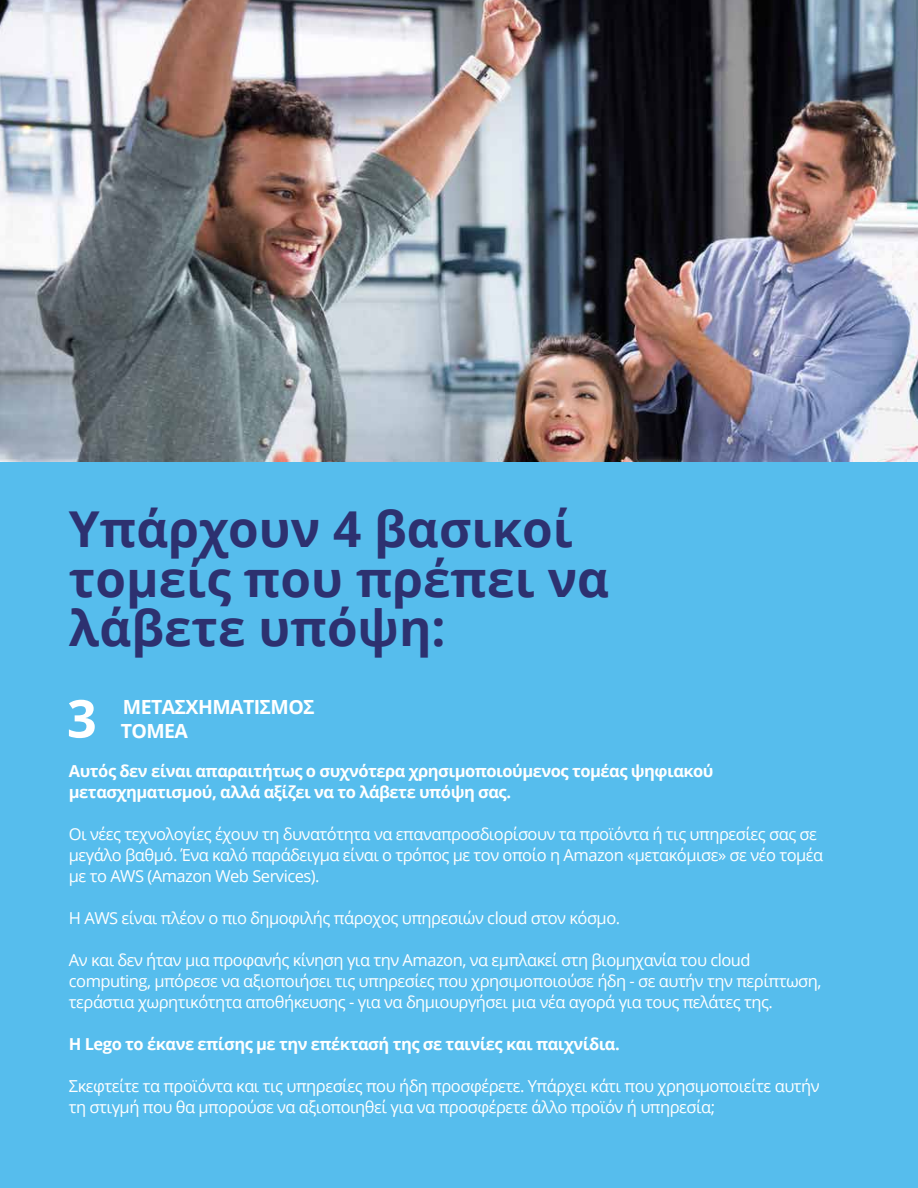
<style>
.page{position:relative;width:918px;height:1188px;background:#fff}
.page>*{position:absolute;margin:0;border:0;box-sizing:border-box;transform-origin:0 0}
.t1{font:700 52.35px "Open Sans";color:#fff}
.t2{font:700 49.5px/49.5px "Open Sans";color:#2d3170}
.t3{font:700 19.5px/23.4px "Open Sans";letter-spacing:-.03em;color:#fff}
.t4{font:16.5px/21px "Open Sans";letter-spacing:-.03em;color:#fff}
.t5{font:700 16.5px/21px "Open Sans";letter-spacing:-.03em;color:#fff}
</style>
<div class="page">
<img style="left:0;top:0;width:918px;height:462px">
<div style="left:0;top:462px;width:918px;height:726px;background:#56bded"></div>
<h2 class="t2" style="left:69px;top:503px;width:542px">Υπάρχουν 4 βασικοί τομείς που πρέπει να λάβετε υπόψη:</h2>
<h1 class="t1" style="left:67px;top:682px;width:31px">3</h1>
<p class="t3" style="left:121px;top:695px;width:196px">ΜΕΤΑΣΧΗΜΑΤΙΣΜΟΣ<br>TOMEA</p>
<p class="t5" style="left:69px;top:760px;width:646px">Αυτός δεν είναι απαραιτήτως ο συχνότερα χρησιμοποιούμενος τομέας ψηφιακού μετασχηματισμού, αλλά αξίζει να το λάβετε υπόψη σας.</p>
<p class="t4" style="left:69px;top:823px;width:756px">Οι νέες τεχνολογίες έχουν τη δυνατότητα να επαναπροσδιορίσουν τα προϊόντα ή τις υπηρεσίες σας σε μεγάλο βαθμό. Ένα καλό παράδειγμα είναι ο τρόπος με τον οποίο η Amazon «μετακόμισε» σε νέο τομέα με το AWS (Amazon Web Services).</p>
<p class="t4" style="left:69px;top:907px;width:553px">Η AWS είναι πλέον ο πιο δημοφιλής πάροχος υπηρεσιών cloud στον κόσμο.</p>
<p class="t4" style="left:69px;top:949px;width:754px">Αν και δεν ήταν μια προφανής κίνηση για την Amazon, να εμπλακεί στη βιομηχανία του cloud computing, μπόρεσε να αξιοποιήσει τις υπηρεσίες που χρησιμοποιούσε ήδη - σε αυτήν την περίπτωση, τεράστια χωρητικότητα αποθήκευσης - για να δημιουργήσει μια νέα αγορά για τους πελάτες της.</p>
<p class="t5" style="left:69px;top:1033px;width:552px">Η Lego το έκανε επίσης με την επέκτασή της σε ταινίες και παιχνίδια.</p>
<p class="t4" style="left:69px;top:1075px;width:752px">Σκεφτείτε τα προϊόντα και τις υπηρεσίες που ήδη προσφέρετε. Υπάρχει κάτι που χρησιμοποιείτε αυτήν τη στιγμή που θα μπορούσε να αξιοποιηθεί για να προσφέρετε άλλο προϊόν ή υπηρεσία;</p>
</div>
